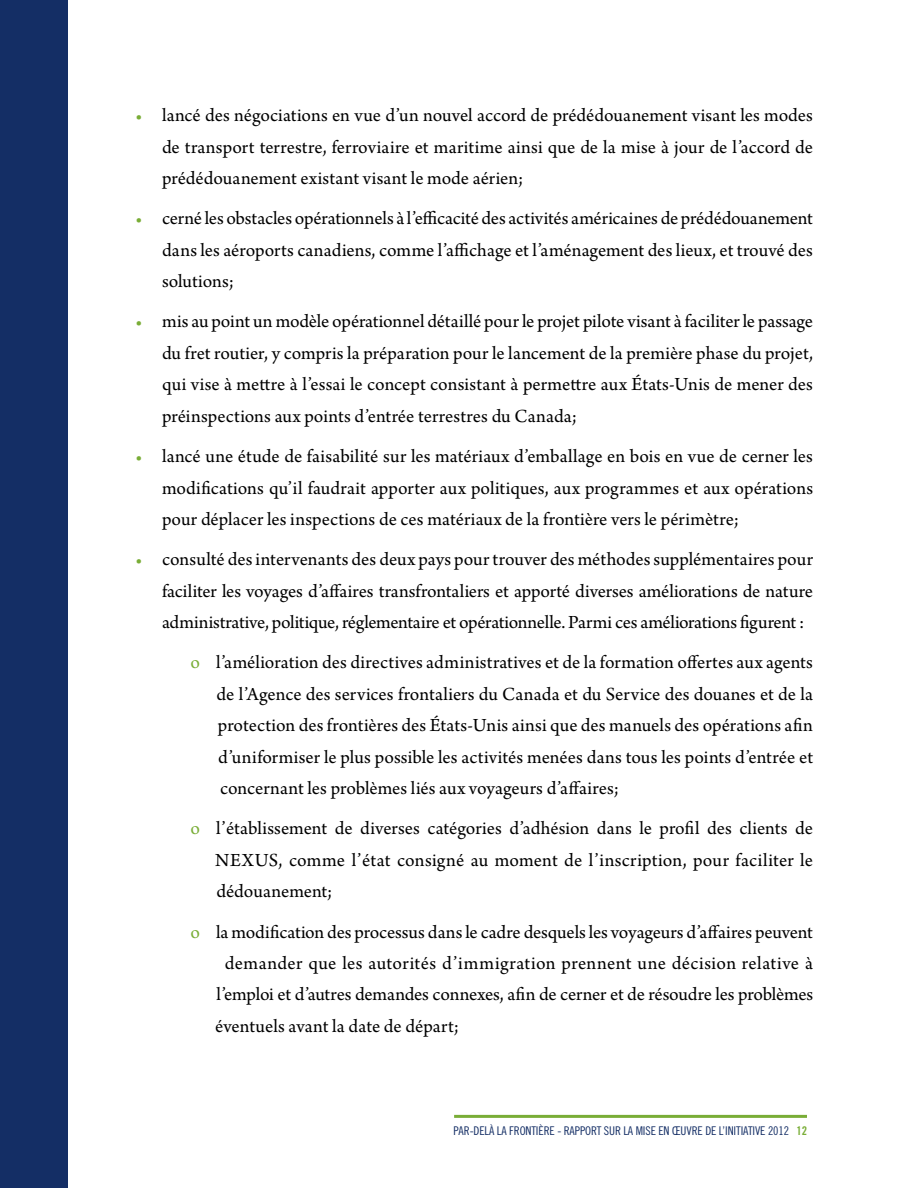
<style>
.page{position:relative;width:918px;height:1188px;background:#fff}
.page>*{position:absolute;margin:0;border:0;box-sizing:border-box;transform-origin:0 0}
.t1{font:19.5px/31.5px "Arno Pro";color:#000;text-align:justify}
.t2{font:19.5px "Arno Pro";letter-spacing:.02em;color:#000}
.t3{font:12px "Trade Gothic Cond Eighteen";letter-spacing:-.01em;color:#142e65}
.s1{color:#79ad36}
.s2{font-family:"Trade Gothic Bold Cond Twenty";color:#79ad36}
</style>
<div class="page">
<hr style="left:454px;top:1115px;width:353px;height:3px;background:#79ad36">
<div style="left:0;top:0;width:68px;height:1188px;background:#142e65"></div>
<p class="t1" style="left:162px;top:101px;width:652px;text-indent:-27px"><span class="s1">•</span> lancé des négociations en vue d’un nouvel accord de prédédouanement visant les modes de transport terrestre, ferroviaire et maritime ainsi que de la mise à jour de l’accord de prédédouanement existant visant le mode aérien;</p>
<p class="t1" style="left:162px;top:204px;width:652px;text-indent:-27px"><span class="s1">•</span> cerné les obstacles opérationnels à l’efficacité des activités américaines de prédédouanement dans les aéroports canadiens, comme l’affichage et l’aménagement des lieux, et trouvé des solutions;</p>
<p class="t1" style="left:162px;top:307px;width:653px;text-indent:-27px"><span class="s1">•</span> mis au point un modèle opérationnel détaillé pour le projet pilote visant à faciliter le passage du fret routier, y compris la préparation pour le lancement de la première phase du projet, qui vise à mettre à l’essai le concept consistant à permettre aux États-Unis de mener des préinspections aux points d’entrée terrestres du Canada;</p>
<p class="t1" style="left:162px;top:441px;width:653px;text-indent:-27px"><span class="s1">•</span> lancé une étude de faisabilité sur les matériaux d’emballage en bois en vue de cerner les modifications qu’il faudrait apporter aux politiques, aux programmes et aux opérations pour déplacer les inspections de ces matériaux de la frontière vers le périmètre;</p>
<p class="t1" style="left:162px;top:545px;width:653px;text-indent:-27px"><span class="s1">•</span> consulté des intervenants des deux pays pour trouver des méthodes supplémentaires pour faciliter les voyages d’affaires transfrontaliers et apporté diverses améliorations de nature administrative, politique, réglementaire et opérationnelle. Parmi ces améliorations figurent :</p>
<p class="t1" style="left:217px;top:648px;width:598px;text-indent:-26px"><span class="s1">o</span> l’amélioration des directives administratives et de la formation offertes aux agents de l’Agence des services frontaliers du Canada et du Service des douanes et de la protection des frontières des États-Unis ainsi que des manuels des opérations afin d’uniformiser le plus possible les activités menées dans tous les points d’entrée et concernant les problèmes liés aux voyageurs d’affaires;</p>
<p class="t1" style="left:215px;top:814px;width:599px;text-indent:-25px"><span class="s1">o</span> l’établissement de diverses catégories d’adhésion dans le profil des clients de NEXUS, comme l’état consigné au moment de l’inscription, pour faciliter le dédouanement;</p>
<p class="t1" style="left:191px;top:917px;width:624px"><span class="s1">o</span> la modification des processus dans le cadre desquels les voyageurs d’affaires peuvent</p>
<p class="t2" style="left:225px;top:952px;width:590px">demander que les autorités d’immigration prennent une décision relative à</p>
<p class="t1" style="left:216px;top:980px;width:598px">l’emploi et d’autres demandes connexes, afin de cerner et de résoudre les problèmes</p>
<p class="t1" style="left:215px;top:1011px;width:246px">éventuels avant la date de départ;</p>
<p class="t3" style="left:454px;top:1123px;width:355px">PAR-DELÀ LA FRONTIÈRE - RAPPORT SUR LA MISE EN ŒUVRE DE L’INITIATIVE 2012 <span class="s2">12</span></p>
</div>
